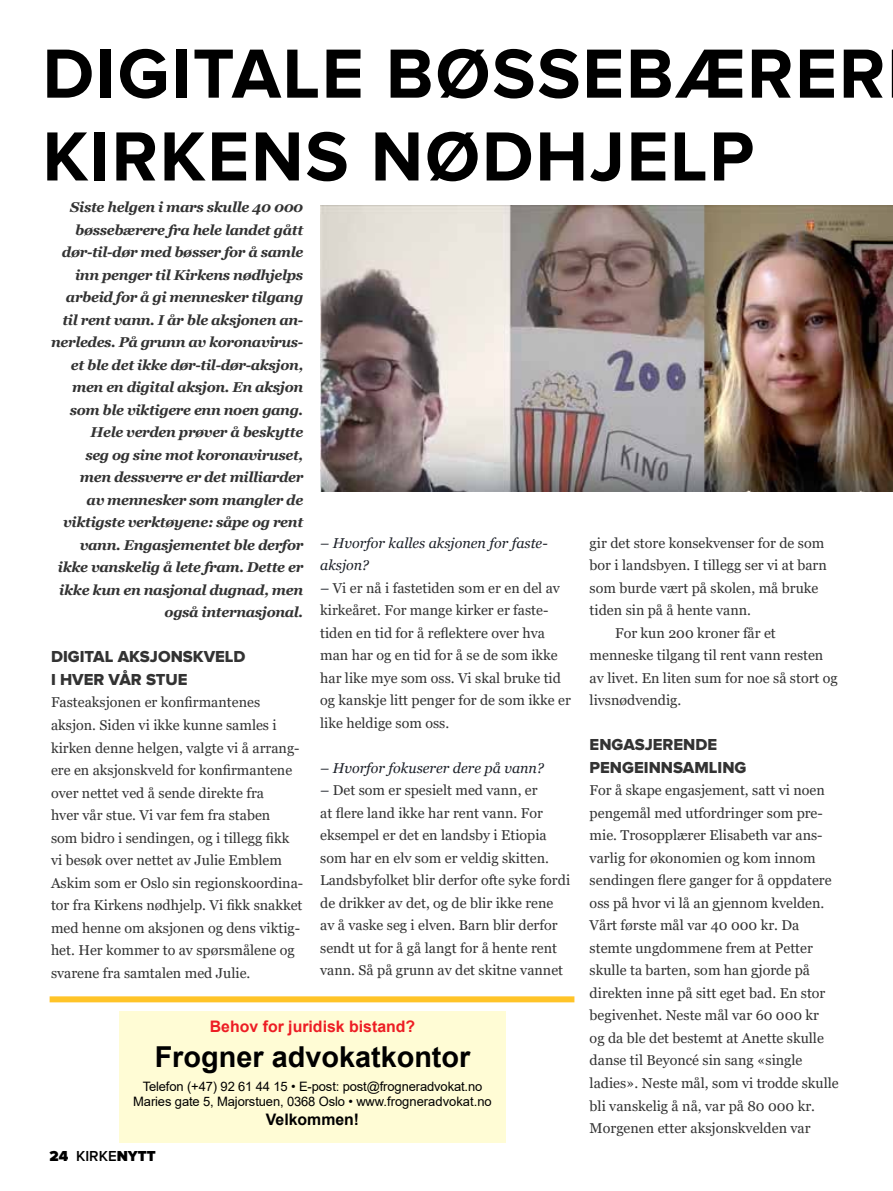
<style>
.page{position:relative;width:893px;height:1191px;background:#fff}
.page>*{position:absolute;margin:0;border:0;box-sizing:border-box;transform-origin:0 0}
.t1{font:700 72px/82.8px "Proxima Nova";letter-spacing:.025em;color:#000}
.t2{font:700 28.8px "Arial";color:#000}
.t3{font:16.5px/22.5px "Proxima Nova Extrabld";color:#333}
.t4{font:700 15.9px "Arial";color:#ed1d24}
.t5{font:700 15.9px "Arial";color:#000}
.t6{font:900 15px "Proxima Nova";color:#000}
.t7{font:14.25px/22.5px "Georgia";color:#333}
.t8{font:italic 700 14.25px/22.5px "Georgia";letter-spacing:-.025em;color:#333;text-align:right}
.t9{font:italic 14.25px/22.5px "Georgia";color:#1d2129}
.t10{font:13.05px/15.6px "Arial";letter-spacing:-.01em;color:#000;text-align:center}
.s1{font-style:italic;color:#1d2129}
.s2{font-weight:600}
</style>
<div class="page">
<div style="left:119px;top:1011px;width:387px;height:131px;background:#fffcd5"></div>
<div style="left:50px;top:996px;width:524px;height:6px;background:#ffc428"></div>
<img style="left:320px;top:206px;width:573px;height:286px">
<h1 class="t1" style="left:43px;top:35px;width:844px">DIGITALE BØSSEBÆRER<br>KIRKENS NØDHJELP</h1>
<p class="t8" style="left:51px;top:196px;width:254px">Siste helgen i mars skulle 40 000 bøssebærere fra hele landet gått dør-til-dør med bøsser for å samle inn penger til Kirkens nødhjelps arbeid for å gi mennesker tilgang til rent vann. I år ble aksjonen an&shy;nerledes. På grunn av koronavirus&shy;et ble det ikke dør-til-dør-aksjon, men en digital aksjon. En aksjon som ble viktigere enn noen gang.<br>Hele verden prøver å beskytte<br>seg og sine mot koronaviruset, men dessverre er det milliarder<br>av mennesker som mangler de viktigste verktøyene: såpe og rent vann. Engasjementet ble derfor ikke vanskelig å lete fram. Dette er ikke kun en nasjonal dugnad, men også internasjonal.</p>
<p class="t3" style="left:51px;top:646px;width:196px">DIGITAL AKSJONSKVELD<br>I HVER VÅR STUE</p>
<p class="t7" style="left:51px;top:691px;width:254px">Fasteaksjonen er konfirmantenes aksjon. Siden vi ikke kunne samles i kirken denne helgen, valgte vi å arrang&shy;ere en aksjonskveld for konfirmantene over nettet ved å sende direkte fra<br>hver vår stue. Vi var fem fra staben<br>som bidro i sendingen, og i tillegg fikk vi besøk over nettet av Julie Emblem Askim som er Oslo sin regionskoordina&shy;tor fra Kirkens nødhjelp. Vi fikk snakket med henne om aksjonen og dens viktig&shy;het. Her kommer to av spørsmålene og svarene fra samtalen med Julie.</p>
<p class="t9" style="left:320px;top:532px;width:228px">– Hvorfor kalles aksjonen for faste&shy;aksjon?</p>
<p class="t7" style="left:320px;top:577px;width:252px"><span class="s1">–</span> Vi er nå i fastetiden som er en del av kirkeåret. For mange kirker er faste&shy;tiden en tid for å reflektere over hva man har og en tid for å se de som ikke har like mye som oss. Vi skal bruke tid og kanskje litt penger for de som ikke er like heldige som oss.</p>
<p class="t9" style="left:320px;top:757px;width:225px">– Hvorfor fokuserer dere på vann?</p>
<p class="t7" style="left:320px;top:779px;width:251px"><span class="s1">–</span> Det som er spesielt med vann, er<br>at flere land ikke har rent vann. For eksempel er det en landsby i Etiopia som har en elv som er veldig skitten.<br>Landsbyfolket blir derfor ofte syke fordi de drikker av det, og de blir ikke rene av å vaske seg i elven. Barn blir derfor sendt ut for å gå langt for å hente rent vann. Så på grunn av det skitne vannet</p>
<p class="t4" style="left:210px;top:1015px;width:207px">Behov for juridisk bistand?</p>
<h2 class="t2" style="left:155px;top:1036px;width:317px">Frogner advokatkontor</h2>
<p class="t10" style="left:133px;top:1078px;width:360px">Telefon (+47) 92 61 44 15 • E-post: post@frogneradvokat.no<br>Maries gate 5, Majorstuen, 0368 Oslo • www.frogneradvokat.no</p>
<p class="t5" style="left:266px;top:1108px;width:95px">Velkommen!</p>
<p class="t6" style="left:50px;top:1149px;width:108px">24 <span class="s2">KIRKE</span>NYTT</p>
<p class="t7" style="left:590px;top:532px;width:236px">gir det store konsekvenser for de som</p>
<p class="t7" style="left:590px;top:554px;width:239px">bor i landsbyen. I tillegg ser vi at barn</p>
<p class="t7" style="left:590px;top:577px;width:230px">som burde vært på skolen, må bruke</p>
<p class="t7" style="left:590px;top:599px;width:163px">tiden sin på å hente vann.</p>
<p class="t7" style="left:615px;top:622px;width:162px">For kun 200 kroner får et</p>
<p class="t7" style="left:590px;top:644px;width:235px">menneske tilgang til rent vann resten</p>
<p class="t7" style="left:590px;top:667px;width:250px">av livet. En liten sum for noe så stort og</p>
<p class="t7" style="left:590px;top:689px;width:93px">livsnødvendig.</p>
<p class="t3" style="left:590px;top:734px;width:158px">ENGASJERENDE<br>PENGEINNSAMLING</p>
<p class="t7" style="left:590px;top:779px;width:251px">For å skape engasjement, satt vi noen pengemål med utfordringer som pre&shy;mie. Trosopplærer Elisabeth var ans&shy;varlig for økonomien og kom innom sendingen flere ganger for å oppdatere oss på hvor vi lå an gjennom kvelden.<br>Vårt første mål var 40 000 kr. Da stemte ungdommene frem at Petter skulle ta barten, som han gjorde på direkten inne på sitt eget bad. En stor begivenhet. Neste mål var 60 000 kr<br>og da ble det bestemt at Anette skulle danse til Beyoncé sin sang «single ladies». Neste mål, som vi trodde skulle bli vanskelig å nå, var på 80 000 kr.<br>Morgenen etter aksjonskvelden var</p>
</div>
